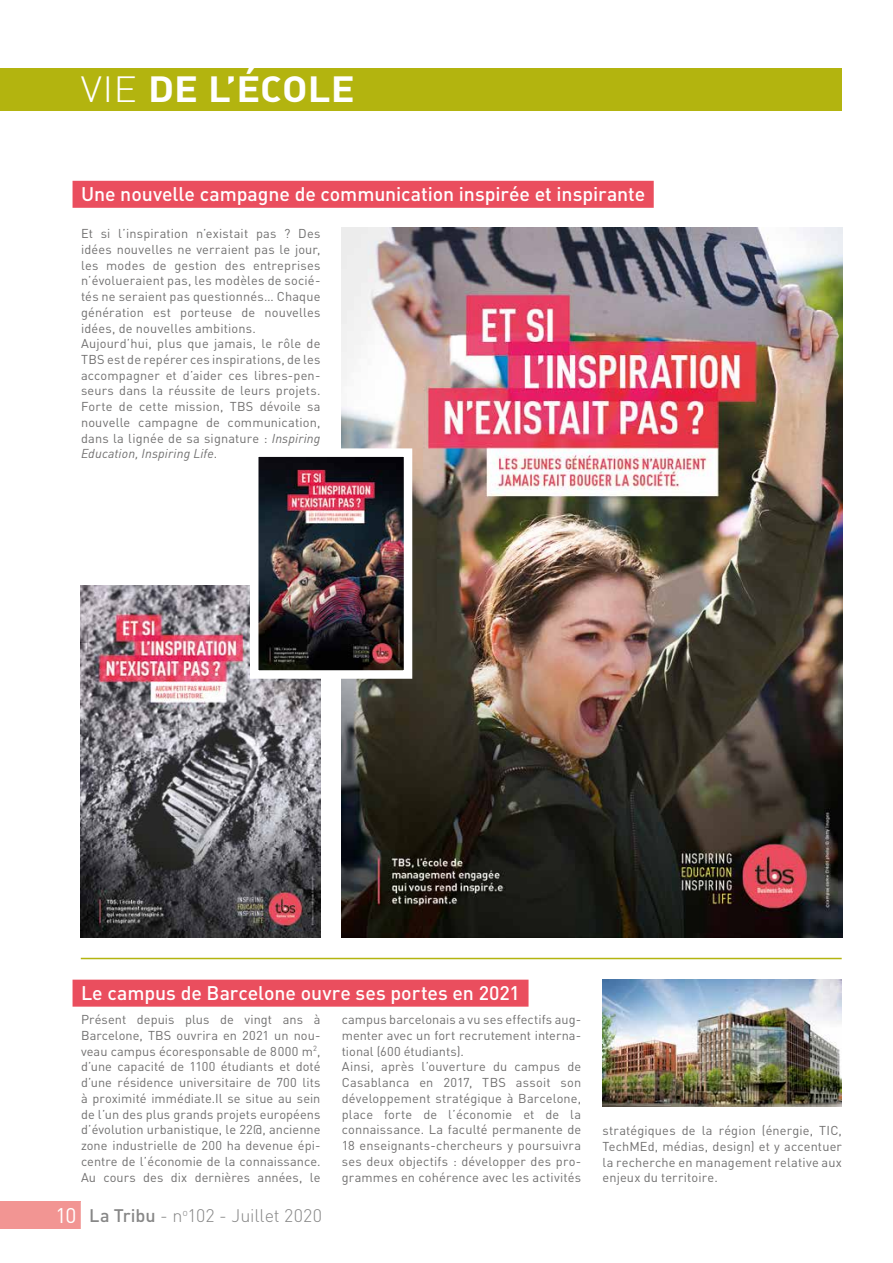
<style>
.page{position:relative;width:893px;height:1263px;background:#fff}
.page>*{position:absolute;margin:0;border:0;box-sizing:border-box;transform-origin:0 0}
.t1{font:700 36px "DIN";color:#fff;scale:1.1 1}
.t2{font:500 19.5px "DIN";letter-spacing:-.005em;color:#fff}
.t3{font:300 18px "DIN";color:#878787}
.t4{font:12.75px/15.8px "DIN";letter-spacing:.015em;color:#706f6f;text-align:justify}
.s1{font-weight:300}
.s2{font-style:italic}
.s3{font-weight:400;font-size:21px;color:#fff}
.s4{font-weight:500}
</style>
<div class="page">
<div style="left:0;top:68px;width:842px;height:43px;background:#b3b40f"></div>
<div style="left:0;top:1202px;width:81px;height:27px;background:#f29593"></div>
<div style="left:73px;top:980px;width:456px;height:27px;background:#ea4e5e"></div>
<div style="left:73px;top:181px;width:581px;height:27px;background:#ea4e5e"></div>
<hr style="left:81px;top:958px;width:761px;height:1px;background:#b3b40f">
<img style="left:342px;top:227px;width:500px;height:710px">
<img style="left:81px;top:585px;width:239px;height:352px">
<img style="left:602px;top:980px;width:240px;height:127px">
<img style="left:246px;top:444px;width:171px;height:239px">
<h1 class="t1" style="left:81px;top:66px;width:227px"><span class="s1">vie</span> DE L’ÉCOLE</h1>
<h2 class="t2" style="left:81px;top:181px;width:566px">Une nouvelle campagne de communication inspirée et inspirante</h2>
<p class="t4" style="left:81px;top:225px;width:241px;text-align:left">Et si l’inspiration n’existait pas ? Des idées nouvelles ne verraient pas le jour, les modes de gestion des entreprises n’évolueraient pas, les modèles de socié&shy;tés ne seraient pas questionnés… Chaque génération est porteuse de nouvelles idées, de nouvelles ambitions.<br>Aujourd’hui, plus que jamais, le rôle de TBS est de repérer ces inspirations, de les accompagner et d’aider ces libres-pen&shy;seurs dans la réussite de leurs projets.<br>Forte de cette mission, TBS dévoile sa nouvelle campagne de communication, dans la lignée de sa signature : <span class="s2">Inspiring Education, Inspiring Life</span>.</p>
<h2 class="t2" style="left:81px;top:980px;width:440px">Le campus de Barcelone ouvre ses portes en 2021</h2>
<p class="t4" style="left:81px;top:1011px;width:241px">Présent depuis plus de vingt ans à Barcelone, TBS ouvrira en 2021 un nou&shy;veau campus écoresponsable de 8000 m<sup>2</sup>, d’une capacité de 1100 étudiants et doté d’une résidence universitaire de 700 lits à proximité immédiate.Il se situe au sein de l’un des plus grands projets européens d’évolution urbanistique, le 22@, ancienne zone industrielle de 200 ha devenue épi&shy;centre de l’économie de la connaissance.<br>Au cours des dix dernières années, le</p>
<p class="t4" style="left:342px;top:1011px;width:241px;text-align:left">campus barcelonais a vu ses effectifs aug&shy;menter avec un fort recrutement interna&shy;tional (600 étudiants).<br>Ainsi, après l’ouverture du campus de Casablanca en 2017, TBS assoit son développement stratégique à Barcelone, place forte de l’économie et de la connaissance. La faculté permanente de 18 enseignants-chercheurs y poursuivra ses deux objectifs : développer des pro&shy;grammes en cohérence avec les activités</p>
<h3 class="t3" style="left:56px;top:1204px;width:268px"><span class="s3">10</span> <span class="s4">La Tribu</span> - n<sup>o</sup>102 - Juillet 2020</h3>
<p class="t4" style="left:602px;top:1122px;width:241px">stratégiques de la région (énergie, TIC, TechMEd, médias, design) et y accentuer la recherche en management relative aux enjeux du territoire.</p>
</div>
